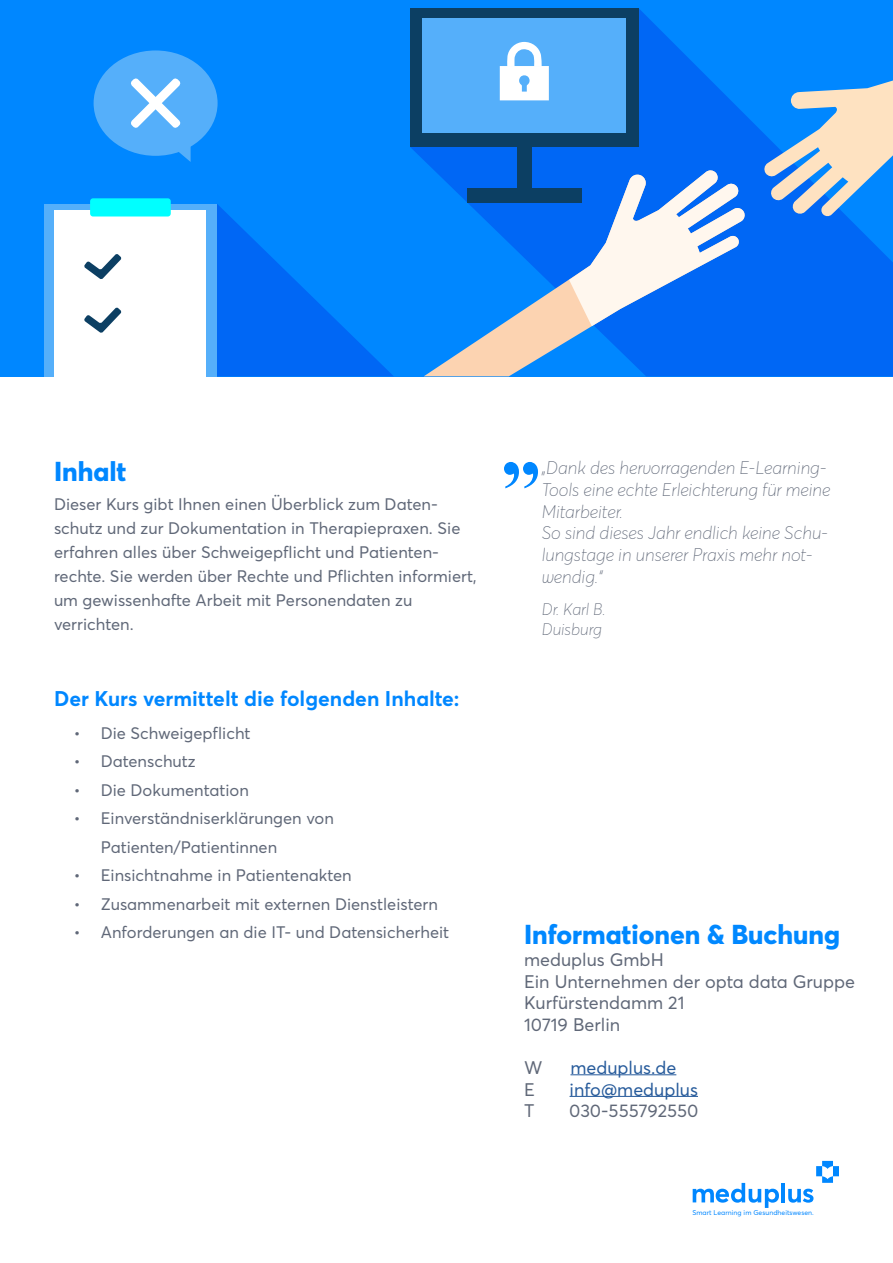
<style>
.page{position:relative;width:893px;height:1263px;background:#fff}
.page>*{position:absolute;margin:0;border:0;box-sizing:border-box;transform-origin:0 0}
.t1{font:700 81px "Times New Roman";color:#0087ff}
.t2{font:800 27px "Averta";color:#08f}
.t3{font:800 27px "Averta";color:#0087ff}
.t4{font:700 21px "Averta";color:#0087ff}
.t5{font:italic 100 18px/21.6px "Averta";color:#606878}
.t6{font:18px/21.6px "Averta";color:#606878}
.t7{font:18px "Averta";color:#275b9b}
.t8{font:16.5px/24px "Averta";color:#606878}
.t9{font:italic 100 16.5px/19.8px "Averta";color:#606878}
.t10{font:6.9px "Averta";color:#0087ff}
</style>
<div class="page">
<div style="left:0;top:0;width:893px;height:376px;background:#0087ff"></div>
<svg style="left:410px;top:9px;width:483px;height:367px;fill:#0067f5"></svg>
<div style="left:410px;top:8px;width:229px;height:139px;background:#0c3f63"></div>
<div style="left:423px;top:18px;width:203px;height:114px;background:#55affa"></div>
<div style="left:517px;top:145px;width:14px;height:45px;background:#0c3f63"></div>
<svg style="left:500px;top:42px;width:49px;height:58px"></svg>
<svg style="left:763px;top:27px;width:130px;height:190px"></svg>
<svg style="left:424px;top:169px;width:322px;height:207px"></svg>
<svg style="left:569px;top:170px;width:176px;height:156px;background:#76a8ef"></svg>
<svg style="left:217px;top:204px;width:176px;height:172px;fill:#006df7"></svg>
<div style="left:44px;top:204px;width:173px;height:172px;background:#55affa"></div>
<div style="left:55px;top:210px;width:151px;height:166px;background:#fff"></div>
<div style="left:90px;top:198px;width:81px;height:18px;background:#0ff;border-radius:3px"></div>
<svg style="left:84px;top:254px;width:37px;height:25px"></svg>
<svg style="left:84px;top:307px;width:37px;height:26px"></svg>
<div style="left:94px;top:50px;width:124px;height:106px;background:#55affa;border-radius:50%"></div>
<svg style="left:130px;top:78px;width:61px;height:84px"></svg>
<hr style="left:781px;top:1183px;width:4px;height:19px;background:#0087ff">
<svg style="left:788px;top:1189px;width:25px;height:14px"></svg>
<svg style="left:693px;top:1183px;width:86px;height:25px"></svg>
<svg style="left:816px;top:1161px;width:23px;height:22px"></svg>
<hr style="left:570px;top:1074px;width:106px;height:1px;background:#275b9b">
<hr style="left:570px;top:1096px;width:128px;height:1px;background:#275b9b">
<h2 class="t3" style="left:54px;top:455px;width:74px">Inhalt</h2>
<p class="t8" style="left:54px;top:492px;width:424px">Dieser Kurs gibt Ihnen einen Überblick zum Daten&shy;schutz und zur Dokumentation in Therapiepraxen. Sie erfahren alles über Schweigepflicht und Patienten&shy;rechte. Sie werden über Rechte und Pflichten informiert, um gewissenhafte Arbeit mit Personendaten zu verrichten.</p>
<p class="t4" style="left:54px;top:685px;width:407px">Der Kurs vermittelt die folgenden Inhalte:</p>
<p class="t8" style="left:74px;top:721px;width:178px">• Die Schweigepflicht</p>
<p class="t8" style="left:74px;top:749px;width:124px">• Datenschutz</p>
<p class="t8" style="left:74px;top:778px;width:177px">• Die Dokumentation</p>
<p class="t8" style="left:101px;top:804px;width:235px;line-height:28.5px;text-indent:-27px">• Einverständniserklärungen von<br>Patienten/Patientinnen</p>
<p class="t8" style="left:74px;top:863px;width:280px">• Einsichtnahme in Patientenakten</p>
<p class="t8" style="left:74px;top:892px;width:366px">• Zusammenarbeit mit externen Dienstleistern</p>
<p class="t8" style="left:74px;top:920px;width:377px">• Anforderungen an die IT- und Datensicherheit</p>
<p class="t5" style="left:542px;top:458px;width:290px">„Dank des hervorragenden E-Learning-<br>Tools eine echte Erleichterung für meine<br>Mitarbeiter.<br>So sind dieses Jahr endlich keine Schu&shy;lungstage in unserer Praxis mehr not&shy;wendig.“</p>
<p class="t9" style="left:542px;top:600px;width:65px">Dr. Karl B.<br>Duisburg</p>
<h1 class="t1" style="left:501px;top:389px;width:42px">„</h1>
<h2 class="t2" style="left:524px;top:917px;width:317px">Informationen &amp; Buchung</h2>
<p class="t6" style="left:524px;top:949px;width:332px">meduplus GmbH<br>Ein Unternehmen der opta data Gruppe<br>Kurfürstendamm 21<br>10719 Berlin</p>
<p class="t6" style="left:524px;top:1057px;width:20px">W</p>
<p class="t7" style="left:570px;top:1056px;width:107px">meduplus.de</p>
<p class="t6" style="left:524px;top:1078px;width:12px">E</p>
<p class="t7" style="left:570px;top:1078px;width:130px">info@meduplus</p>
<p class="t6" style="left:524px;top:1100px;width:12px">T</p>
<p class="t6" style="left:569px;top:1100px;width:131px">030-555792550</p>
<p class="t10" style="left:692px;top:1208px;width:123px">Smart Learning im Gesundheitswesen.</p>
</div>
